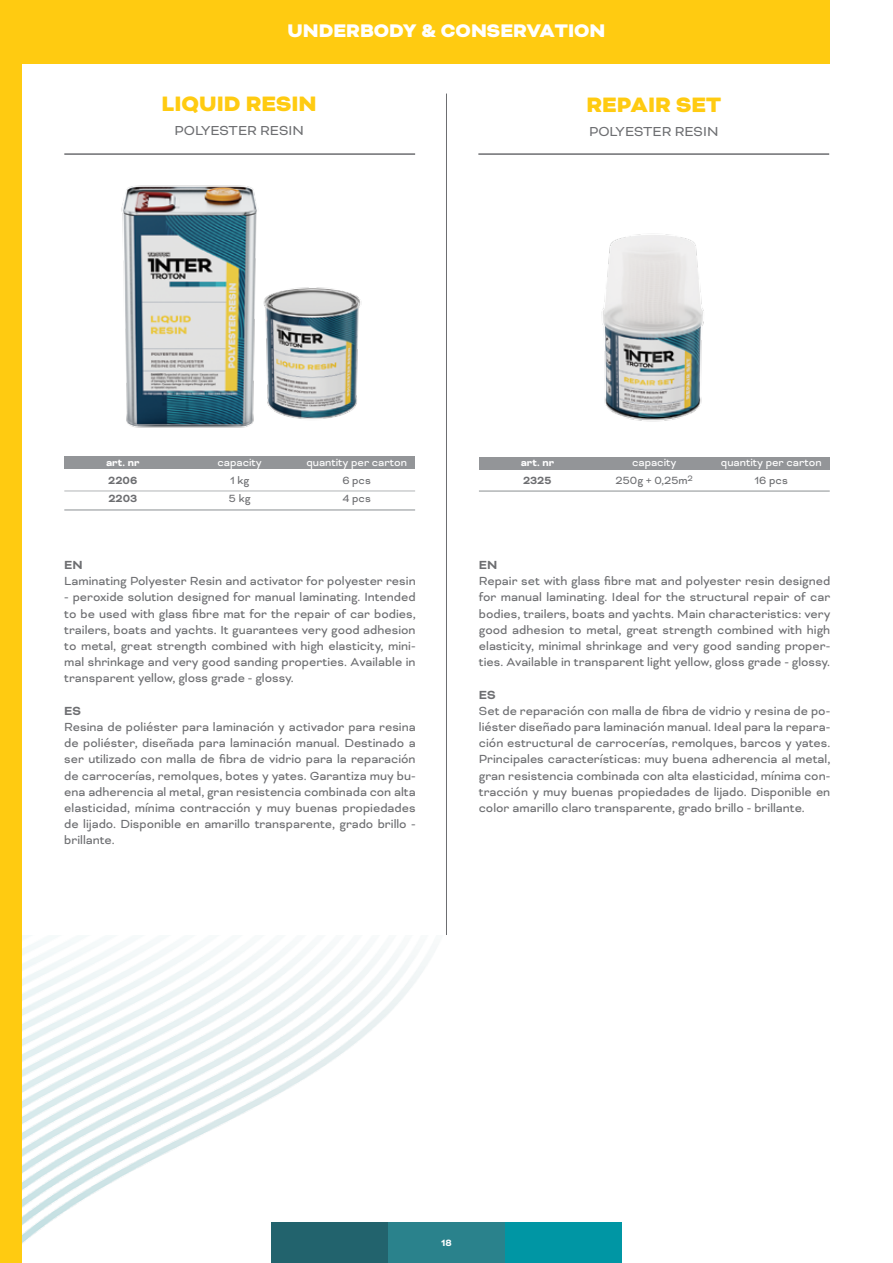
<style>
.page{position:relative;width:893px;height:1263px;background:#fff}
.page>*{position:absolute;margin:0;border:0;box-sizing:border-box;transform-origin:0 0}
.t1{font:900 24px "Bicyclette";color:#ffcb11}
.t2{font:900 21px "Bicyclette";color:#fff}
.t3{font:15px "Bicyclette";color:#6d6e71}
.t4{font:13.5px/16.2px "Bicyclette";color:#6d6e71;text-align:justify}
.t5{font:700 13.5px "Bicyclette";color:#6d6e71}
.t6{font:12px "Bicyclette";color:#fff}
.t7{font:12px/18px "Bicyclette";color:#6d6e71}
.t8{font:700 12px "Bicyclette";color:#fff}
.t9{font:700 12px/18px "Bicyclette";color:#6d6e71}
.t10{font:700 10.5px "Bicyclette";color:#fff}
.s1{color:#fff}
</style>
<div class="page">
<img style="left:21px;top:935px;width:414px;height:328px">
<div style="left:0;top:0;width:829px;height:63px;background:#ffcb11"></div>
<div style="left:271px;top:1222px;width:117px;height:41px;background:#22636d"></div>
<div style="left:388px;top:1222px;width:117px;height:41px;background:#2a828c"></div>
<div style="left:505px;top:1222px;width:117px;height:41px;background:#0096a4"></div>
<hr style="left:64px;top:153px;width:351px;height:2px;background:#6d6e71">
<hr style="left:478px;top:153px;width:351px;height:2px;background:#6d6e71">
<div style="left:0;top:0;width:21px;height:1263px;background:#ffcb11"></div>
<div style="left:64px;top:456px;width:351px;height:13px;background:#939598"></div>
<hr style="left:64px;top:491px;width:351px;height:1px;background:#b1b4b6">
<hr style="left:64px;top:509px;width:351px;height:2px;background:#b1b4b6">
<hr style="left:446px;top:94px;width:1px;height:841px;background:#6d6e71">
<div style="left:479px;top:457px;width:351px;height:12px;background:#939598"></div>
<hr style="left:479px;top:490px;width:351px;height:2px;background:#b1b4b6">
<img style="left:121px;top:185px;width:136px;height:243px">
<img style="left:263px;top:287px;width:99px;height:132px">
<img style="left:602px;top:234px;width:102px;height:188px">
<h2 class="t2" style="left:287px;top:18px;width:184px">UNDERBODY &amp; CONSE</h2>
<h2 class="t2" style="left:513px;top:18px;width:55px">RVATION</h2>
<h1 class="t1" style="left:162px;top:90px;width:115px">LIQUID RESIN</h1>
<p class="t3" style="left:175px;top:122px;width:131px">POLYESTER RESIN</p>
<h1 class="t1" style="left:586px;top:90px;width:106px">REPAIR SET</h1>
<p class="t3" style="left:589px;top:122px;width:131px">POLYESTER RESIN</p>
<p class="t8" style="left:106px;top:455px;width:35px">art. nr</p>
<p class="t9" style="left:108px;top:472px;width:31px">2206<br>2203</p>
<p class="t6" style="left:218px;top:456px;width:46px">capacity</p>
<p class="t7" style="left:229px;top:471px;width:23px">1 kg<br>5 kg</p>
<p class="t6" style="left:306px;top:456px;width:102px">quantity per carton</p>
<p class="t7" style="left:342px;top:471px;width:30px">6 pcs<br>4 pcs</p>
<p class="t5" style="left:64px;top:557px;width:10px">EN</p>
<p class="t4" style="left:64px;top:573px;width:353px">Laminating Polyester Resin and activator for polyester resin</p>
<p class="t4" style="left:64px;top:589px;width:353px">- peroxide solution designed for manual laminating. Intended to be used with glass fibre mat for the repair of car bodies, trailers, boats and yachts. It guarantees very good adhesion to metal, great strength combined with high elasticity, mini&shy;mal shrinkage and very good sanding properties. Available in transparent yellow, gloss grade - glossy.</p>
<p class="t5" style="left:64px;top:703px;width:9px">ES</p>
<p class="t4" style="left:64px;top:719px;width:353px">Resina de poliéster para laminación y activador para resina de poliéster, diseñada para laminación manual. Destinado a ser utilizado con malla de fibra de vidrio para la reparación de carrocerías, remolques, botes y yates. Garantiza muy bu&shy;ena adherencia al metal, gran resistencia combinada con alta elasticidad, mínima contracción y muy buenas propiedades de lijado. Disponible en amarillo transparente, grado brillo - brillante.</p>
<p class="t8" style="left:521px;top:456px;width:35px">art. nr</p>
<p class="t9" style="left:523px;top:472px;width:30px">2325</p>
<p class="t7" style="left:616px;top:454px;width:79px;text-align:center"><span class="s1">capacity<br></span>250g + 0,25m<sup>2</sup></p>
<p class="t6" style="left:721px;top:456px;width:102px">quantity per carton</p>
<p class="t7" style="left:755px;top:472px;width:35px">16 pcs</p>
<p class="t5" style="left:479px;top:557px;width:10px">EN</p>
<p class="t4" style="left:479px;top:573px;width:353px">Repair set with glass fibre mat and polyester resin designed for manual laminating. Ideal for the structural repair of car bodies, trailers, boats and yachts. Main characteristics: very good adhesion to metal, great strength combined with high elasticity, minimal shrinkage and very good sanding proper&shy;ties. Available in transparent light yellow, gloss grade - glossy.</p>
<p class="t5" style="left:479px;top:686px;width:9px">ES</p>
<p class="t4" style="left:479px;top:702px;width:353px">Set de reparación con malla de fibra de vidrio y resina de po&shy;liéster diseñado para laminación manual. Ideal para la repara&shy;ción estructural de carrocerías, remolques, barcos y yates.<br>Principales características: muy buena adherencia al metal, gran resistencia combinada con alta elasticidad, mínima con&shy;tracción y muy buenas propiedades de lijado. Disponible en color amarillo claro transparente, grado brillo - brillante.</p>
<p class="t10" style="left:441px;top:1237px;width:12px">18</p>
</div>
